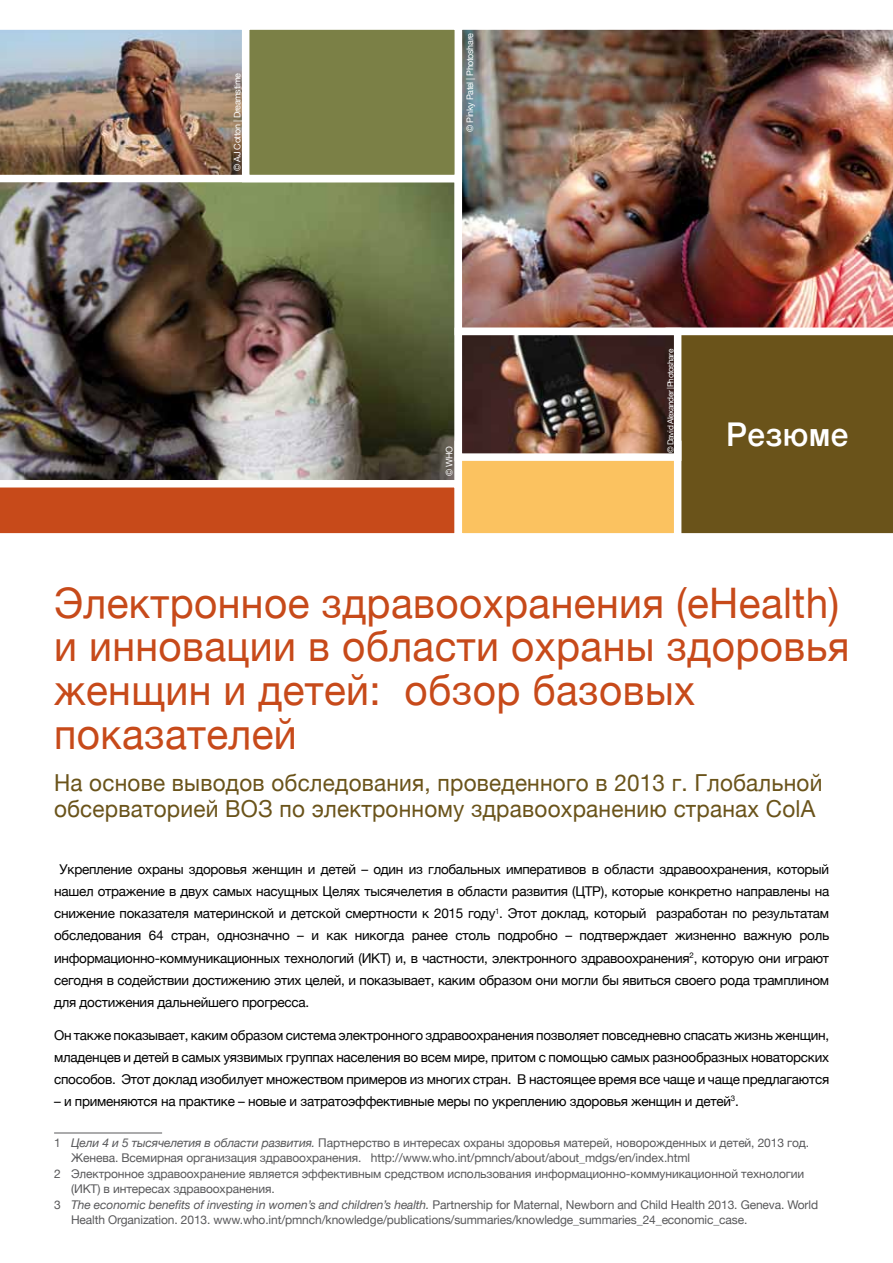
<style>
.page{position:relative;width:893px;height:1263px;background:#fff}
.page>*{position:absolute;margin:0;border:0;box-sizing:border-box;transform-origin:0 0}
.t1{font:42.15px/43.5px "Helvetica Neue";letter-spacing:.01em;color:#c74a1a;scale:.96 1}
.t2{font:500 32.7px "Helvetica Neue";letter-spacing:.01em;color:#fff;scale:.96 1}
.t3{font:23.4px/25.5px "Helvetica Neue";letter-spacing:.01em;color:#6a531a;scale:.96 1}
.t4{font:13.5px/22.2px "Helvetica Neue";letter-spacing:-.02em;color:#000;text-align:justify}
.t5{font:12px/14.4px "Helvetica Neue";letter-spacing:-.01em;color:#58585a}
.t6{font:9px "Helvetica Neue";letter-spacing:-.04em;color:#fff}
.t7{font:8.25px "Helvetica Neue";letter-spacing:-.05em;color:#fff}
.s1{font-style:italic}
</style>
<div class="page">
<hr style="left:54px;top:1132px;width:108px;height:1px;background:#58585a">
<img style="left:0;top:29px;width:242px;height:146px">
<img style="left:0;top:182px;width:455px;height:298px">
<img style="left:462px;top:29px;width:431px;height:299px">
<div style="left:242px;top:22px;width:220px;height:160px;background:#7b8046;border:8px solid #fff"></div>
<div style="left:0;top:487px;width:455px;height:47px;background:#c74a1a"></div>
<div style="left:681px;top:335px;width:212px;height:199px;background:#6a531a"></div>
<div style="left:455px;top:441px;width:226px;height:100px;background:#fbc260;border:8px solid #fff"></div>
<img style="left:464px;top:337px;width:208px;height:115px">
<div style="left:455px;top:328px;width:226px;height:133px;border:8px solid #fff"></div>
<p class="t6" style="left:231px;top:171px;width:99px;rotate:-90deg">© AJ Cotton | Dreamstime</p>
<p class="t6" style="left:463px;top:132px;width:100px;rotate:-90deg">© Pinky Patel | Photoshare</p>
<p class="t6" style="left:443px;top:476px;width:31px;rotate:-90deg">© WHO</p>
<p class="t7" style="left:664px;top:453px;width:105px;rotate:-90deg">© David Alexander |Photoshare</p>
<h2 class="t2" style="left:726px;top:408px;width:129px">Резюме</h2>
<h1 class="t1" style="left:54px;top:584px;width:830px">Электронное здравоохранения (eHealth) и инновации в области охраны здоровья женщин и детей: обзор базовых показателей</h1>
<h3 class="t3" style="left:54px;top:771px;width:802px">На основе выводов обследования, проведенного в 2013 г. Глобальной обсерваторией ВОЗ по электронному здравоохранению странах ColA</h3>
<p class="t4" style="left:54px;top:859px;width:777px;text-indent:6px">Укрепление охраны здоровья женщин и детей – один из глобальных императивов в области здравоохранения, который нашел отражение в двух самых насущных Целях тысячелетия в области развития (ЦТР), которые конкретно направлены на снижение показателя материнской и детской смертности к 2015 году<sup>1</sup>. Этот доклад, который разработан по результатам обследования 64 стран, однозначно – и как никогда ранее столь подробно – подтверждает жизненно важную роль информационно-коммуникационных технологий (ИКТ) и, в частности, электронного здравоохранения<sup>2</sup>, которую они играют сегодня в содействии достижению этих целей, и показывает, каким образом они могли бы явиться своего рода трамплином для достижения дальнейшего прогресса.</p>
<p class="t4" style="left:54px;top:1024px;width:777px">Он также показывает, каким образом система электронного здравоохранения позволяет повседневно спасать жизнь женщин, младенцев и детей в самых уязвимых группах населения во всем мире, притом с помощью самых разнообразных новаторских способов. Этот доклад изобилует множеством примеров из многих стран. В настоящее время все чаще и чаще предлагаются</p>
<p class="t4" style="left:54px;top:1091px;width:686px">– и применяются на практике – новые и затратоэффективные меры по укреплению здоровья женщин и детей<sup>3</sup>.</p>
<p class="t5" style="left:71px;top:1136px;width:740px;text-indent:-17px">1 <span class="s1">Цели 4 и 5 тысячелетия в области развития.</span> Партнерство в интересах охраны здоровья матерей, новорожденных и детей, 2013 год.<br>Женева. Всемирная организация здравоохранения. http://www.who.int/pmnch/about/about_mdgs/en/index.html</p>
<p class="t5" style="left:71px;top:1167px;width:735px;text-indent:-17px">2 Электронное здравоохранение является эффективным средством использования информационно-коммуникационной технологии (ИКТ) в интересах здравоохранения.</p>
<p class="t5" style="left:71px;top:1198px;width:748px;text-indent:-17px">3 <span class="s1">The economic benefits of investing in women’s and children’s health.</span> Partnership for Maternal, Newborn and Child Health 2013. Geneva. World<br>Health Organization. 2013. www.who.int/pmnch/knowledge/publications/summaries/knowledge_summaries_24_economic_case.</p>
</div>
